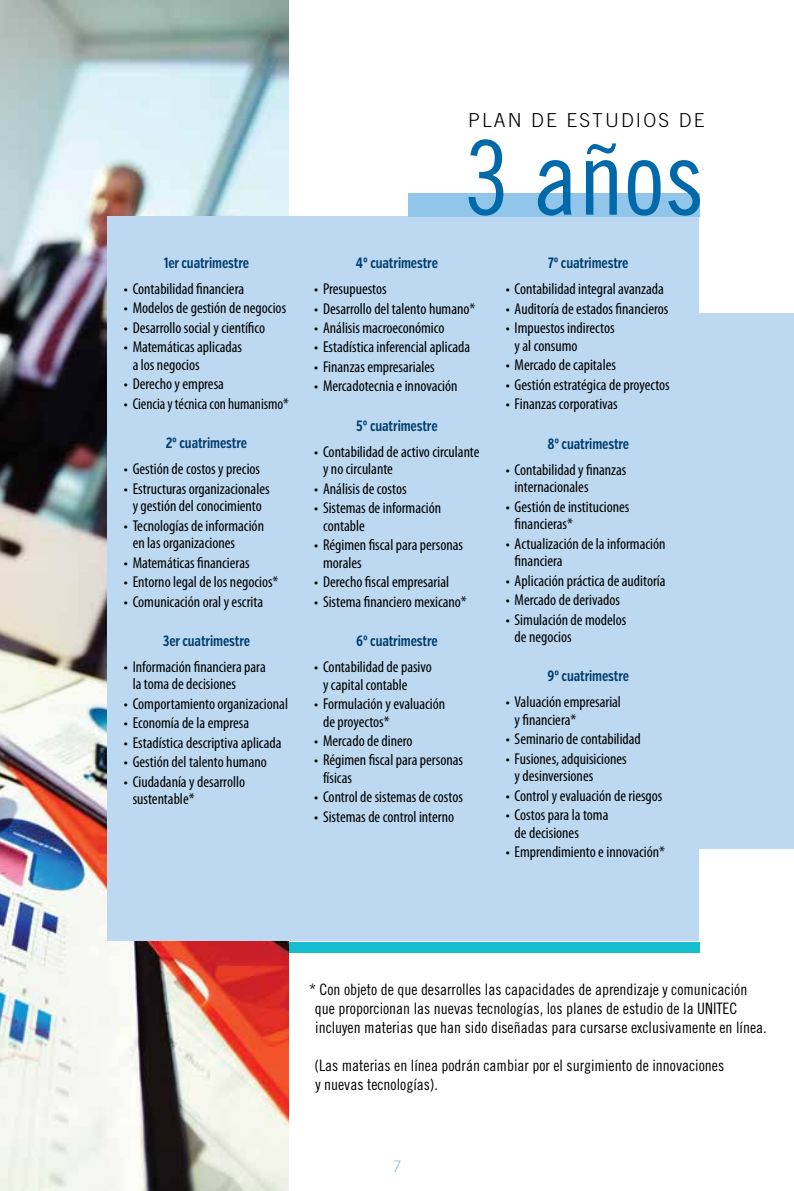
<style>
.page{position:relative;width:794px;height:1191px;background:#fff}
.page>*{position:absolute;margin:0;border:0;box-sizing:border-box;transform-origin:0 0}
.t1{font:102.9px "Trade Gothic Cond Eighteen";color:#0069aa}
.t2{font:300 19.25px "Trade Gothic";letter-spacing:.11em;color:#000}
.t3{font:300 17.5px "Myriad Pro";color:#80accd}
.t4{font:condensed 15.75px/17.5px "Myriad Pro";color:#000}
.t5{font:15.75px/18.9px "Trade Gothic Cond Eighteen";color:#000}
.t6{font:condensed 15.75px "Myriad Pro";color:#000;scale:.96 1}
.t7{font:600 14.88px "Verb Comp";letter-spacing:-.01em;color:#003c6e}
</style>
<div class="page">
<div style="left:0;top:942px;width:699px;height:10px;background:#15bdce"></div>
<img style="left:0;top:0;width:289px;height:1191px">
<div style="left:107px;top:217px;width:592px;height:724px;background:#bcd9f1"></div>
<div style="left:694px;top:313px;width:100px;height:535px;background:#bcd9f1"></div>
<div style="left:408px;top:193px;width:291px;height:24px;background:#91c5ea"></div>
<p class="t7" style="left:164px;top:254px;width:87px">1er cuatrimestre</p>
<p class="t4" style="left:124px;top:280px;width:122px">• Contabilidad financiera</p>
<p class="t4" style="left:124px;top:300px;width:164px">• Modelos de gestión de negocios</p>
<p class="t4" style="left:124px;top:319px;width:143px">• Desarrollo social y científico</p>
<p class="t4" style="left:133px;top:339px;width:111px;text-indent:-9px">• Matemáticas aplicadas a los negocios</p>
<p class="t4" style="left:124px;top:376px;width:102px">• Derecho y empresa</p>
<p class="t6" style="left:124px;top:395px;width:173px">• Ciencia y técnica con humanismo*</p>
<p class="t7" style="left:166px;top:434px;width:83px">2º cuatrimestre</p>
<p class="t4" style="left:124px;top:460px;width:138px">• Gestión de costos y precios</p>
<p class="t4" style="left:124px;top:480px;width:147px;text-align:center">• Estructuras organizacionales y gestión del conocimiento</p>
<p class="t4" style="left:133px;top:517px;width:133px;text-indent:-9px">• Tecnologías de información en las organizaciones</p>
<p class="t4" style="left:124px;top:554px;width:127px">• Matemáticas financieras</p>
<p class="t4" style="left:124px;top:573px;width:156px">• Entorno legal de los negocios*</p>
<p class="t4" style="left:124px;top:593px;width:141px">• Comunicación oral y escrita</p>
<p class="t7" style="left:163px;top:632px;width:89px">3er cuatrimestre</p>
<p class="t4" style="left:133px;top:658px;width:135px;text-indent:-9px">• Información financiera para la toma de decisiones</p>
<p class="t4" style="left:124px;top:695px;width:166px">• Comportamiento organizacional</p>
<p class="t4" style="left:124px;top:714px;width:127px">• Economía de la empresa</p>
<p class="t4" style="left:124px;top:734px;width:159px">• Estadística descriptiva aplicada</p>
<p class="t4" style="left:124px;top:753px;width:144px">• Gestión del talento humano</p>
<p class="t4" style="left:133px;top:773px;width:114px;text-indent:-9px">• Ciudadanía y desarrollo sustentable*</p>
<p class="t2" style="left:468px;top:109px;width:238px">PLAN DE ESTUDIOS DE</p>
<h1 class="t1" style="left:464px;top:117px;width:242px">3 años</h1>
<p class="t7" style="left:356px;top:254px;width:84px">4º cuatrimestre</p>
<p class="t4" style="left:314px;top:280px;width:74px">• Presupuestos</p>
<p class="t4" style="left:314px;top:300px;width:163px">• Desarrollo del talento humano*</p>
<p class="t4" style="left:314px;top:319px;width:132px">• Análisis macroeconómico</p>
<p class="t4" style="left:314px;top:339px;width:157px">• Estadística inferencial aplicada</p>
<p class="t4" style="left:314px;top:358px;width:122px">• Finanzas empresariales</p>
<p class="t4" style="left:314px;top:378px;width:145px">• Mercadotecnia e innovación</p>
<p class="t7" style="left:356px;top:417px;width:83px">5º cuatrimestre</p>
<p class="t4" style="left:323px;top:443px;width:158px;text-indent:-9px">• Contabilidad de activo circulante y no circulante</p>
<p class="t4" style="left:314px;top:480px;width:94px">• Análisis de costos</p>
<p class="t4" style="left:323px;top:499px;width:120px;text-indent:-9px">• Sistemas de información contable</p>
<p class="t4" style="left:323px;top:536px;width:141px;text-indent:-9px">• Régimen fiscal para personas morales</p>
<p class="t4" style="left:314px;top:573px;width:136px">• Derecho fiscal empresarial</p>
<p class="t4" style="left:314px;top:593px;width:154px">• Sistema financiero mexicano*</p>
<p class="t7" style="left:356px;top:632px;width:83px">6º cuatrimestre</p>
<p class="t4" style="left:323px;top:658px;width:110px;text-indent:-9px">• Contabilidad de pasivo y capital contable</p>
<p class="t4" style="left:323px;top:695px;width:124px;text-indent:-9px">• Formulación y evaluación de proyectos*</p>
<p class="t4" style="left:314px;top:732px;width:100px">• Mercado de dinero</p>
<p class="t4" style="left:323px;top:752px;width:141px;text-indent:-9px">• Régimen fiscal para personas físicas</p>
<p class="t4" style="left:314px;top:789px;width:150px">• Control de sistemas de costos</p>
<p class="t4" style="left:314px;top:808px;width:141px">• Sistemas de control interno</p>
<p class="t7" style="left:548px;top:255px;width:82px">7º cuatrimestre</p>
<p class="t4" style="left:506px;top:281px;width:160px">• Contabilidad integral avanzada</p>
<p class="t4" style="left:506px;top:300px;width:164px">• Auditoría de estados financieros</p>
<p class="t4" style="left:514px;top:320px;width:101px;text-indent:-9px">• Impuestos indirectos y al consumo</p>
<p class="t4" style="left:506px;top:357px;width:112px">• Mercado de capitales</p>
<p class="t4" style="left:506px;top:376px;width:165px">• Gestión estratégica de proyectos</p>
<p class="t4" style="left:506px;top:396px;width:113px">• Finanzas corporativas</p>
<p class="t7" style="left:547px;top:435px;width:83px">8º cuatrimestre</p>
<p class="t4" style="left:514px;top:461px;width:113px;text-indent:-9px">• Contabilidad y finanzas internacionales</p>
<p class="t4" style="left:514px;top:498px;width:116px;text-indent:-9px">• Gestión de instituciones financieras*</p>
<p class="t4" style="left:514px;top:535px;width:152px;text-indent:-9px">• Actualización de la información financiera</p>
<p class="t4" style="left:506px;top:572px;width:161px">• Aplicación práctica de auditoría</p>
<p class="t4" style="left:506px;top:591px;width:116px">• Mercado de derivados</p>
<p class="t4" style="left:514px;top:611px;width:113px;text-indent:-9px">• Simulación de modelos de negocios</p>
<p class="t7" style="left:547px;top:667px;width:83px">9º cuatrimestre</p>
<p class="t4" style="left:514px;top:693px;width:108px;text-indent:-9px">• Valuación empresarial y financiera*</p>
<p class="t4" style="left:506px;top:730px;width:136px">• Seminario de contabilidad</p>
<p class="t4" style="left:514px;top:750px;width:114px;text-indent:-9px">• Fusiones, adquisiciones y desinversiones</p>
<p class="t4" style="left:506px;top:787px;width:158px">• Control y evaluación de riesgos</p>
<p class="t4" style="left:514px;top:806px;width:95px;text-indent:-9px">• Costos para la toma de decisiones</p>
<p class="t4" style="left:506px;top:843px;width:161px">• Emprendimiento e innovación*</p>
<p class="t5" style="left:315px;top:980px;width:453px;text-indent:-6px">* Con objeto de que desarrolles las capacidades de aprendizaje y comunicación que proporcionan las nuevas tecnologías, los planes de estudio de la UNITEC incluyen materias que han sido diseñadas para cursarse exclusivamente en línea.</p>
<p class="t5" style="left:315px;top:1055px;width:411px">(Las materias en línea podrán cambiar por el surgimiento de innovaciones y nuevas tecnologías).</p>
<p class="t3" style="left:393px;top:1156px;width:10px">7</p>
</div>
